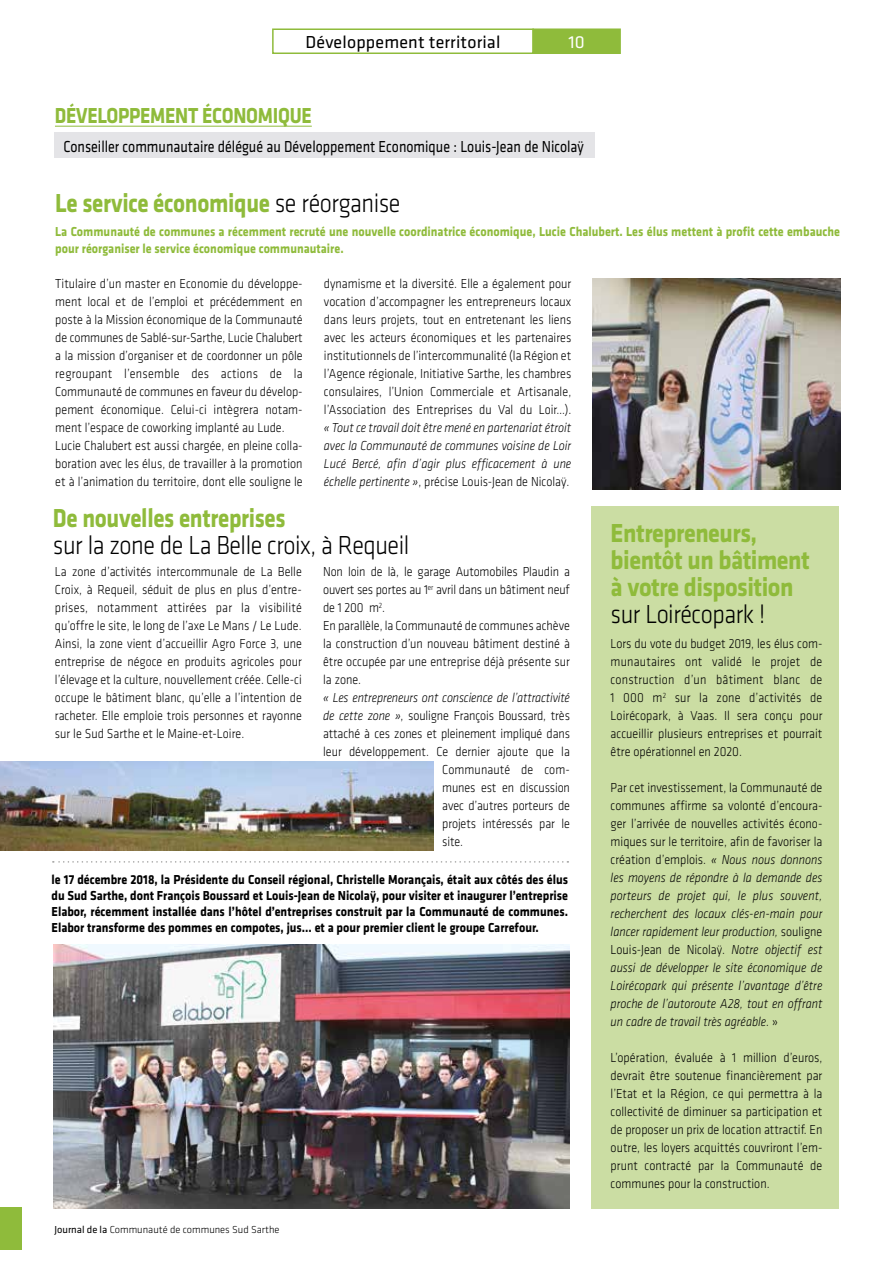
<style>
.page{position:relative;width:893px;height:1263px;background:#fff}
.page>*{position:absolute;margin:0;border:0;box-sizing:border-box;transform-origin:0 0}
.t1{font:700 27px "Klavika";letter-spacing:-.02em;color:#8fbb3b;scale:.86 1}
.t2{font:700 27px/27px "Klavika";letter-spacing:-.02em;color:#8fbb3b;scale:.9 1}
.t3{font:300 27px "Klavika";letter-spacing:-.02em;color:#000;scale:.9 1}
.t4{font:700 22.5px "Klavika";letter-spacing:-.015em;color:#8fbb3b;scale:.86 1}
.t5{font:18px "Klavika";letter-spacing:.01em;color:#000}
.t6{font:18px "Klavika";color:#fff}
.t7{font:16.5px "Klavika";color:#000;scale:.85 1}
.t8{font:300 13.5px/18px "Klavika";color:#000;text-align:justify;scale:.9 1}
.t9{font:italic 300 13.5px/18px "Klavika";color:#000;text-align:justify;scale:.9 1}
.t10{font:700 13.5px/16.2px "Klavika";color:#000;text-align:justify;scale:.9 1}
.t11{font:700 13.5px/16.2px "Klavika";color:#8fbb3b;scale:.9 1}
.t12{font:300 10.5px "Klavika";color:#000}
.s1{font-weight:300;color:#000}
.s2{font-style:normal}
.s3{font-style:italic}
.s4{font-weight:400}
</style>
<div class="page">
<div style="left:591px;top:507px;width:248px;height:702px;background:#cbdda3"></div>
<div style="left:0;top:1208px;width:21px;height:42px;background:#8fbb3b"></div>
<div style="left:272px;top:28px;width:262px;height:26px;border:2px solid #8fbb3b"></div>
<div style="left:533px;top:29px;width:87px;height:24px;background:#8fbb3b"></div>
<div style="left:532px;top:28px;width:89px;height:26px;border:2px solid #8fbb3b"></div>
<div style="left:55px;top:133px;width:540px;height:25px;background:#e4e4e7"></div>
<hr style="left:55px;top:126px;width:257px;height:1px;background:#8fbb3b">
<img style="left:593px;top:278px;width:247px;height:211px">
<img style="left:0;top:761px;width:434px;height:89px">
<img style="left:53px;top:945px;width:516px;height:264px">
<svg style="left:53px;top:861px;width:515px;height:2px"></svg>
<h3 class="t5" style="left:306px;top:30px;width:196px">Développement territorial</h3>
<h3 class="t6" style="left:568px;top:30px;width:18px">10</h3>
<h2 class="t4" style="left:55px;top:99px;width:300px">DÉVELOPPEMENT ÉCONOMIQUE</h2>
<p class="t7" style="left:63px;top:135px;width:614px">Conseiller communautaire délégué au Développement Economique : Louis-Jean de Nicolaÿ</p>
<h1 class="t1" style="left:55px;top:183px;width:403px">Le service économique <span class="s1">se réorganise</span></h1>
<p class="t11" style="left:55px;top:223px;width:873px">La Communauté de communes a récemment recruté une nouvelle coordinatrice économique, Lucie Chalubert. Les élus mettent à profit cette embauche pour réorganiser le service économique communautaire.</p>
<p class="t8" style="left:55px;top:274px;width:277px;text-align:left">Titulaire d’un master en Economie du développe&shy;ment local et de l’emploi et précédemment en poste à la Mission économique de la Communauté de communes de Sablé-sur-Sarthe, Lucie Chalubert a la mission d’organiser et de coordonner un pôle regroupant l’ensemble des actions de la Communauté de communes en faveur du dévelop&shy;pement économique. Celui-ci intègrera notam&shy;ment l’espace de coworking implanté au Lude.<br>Lucie Chalubert est aussi chargée, en pleine colla&shy;boration avec les élus, de travailler à la promotion et à l’animation du territoire, dont elle souligne le</p>
<p class="t8" style="left:324px;top:274px;width:276px">dynamisme et la diversité. Elle a également pour vocation d’accompagner les entrepreneurs locaux dans leurs projets, tout en entretenant les liens avec les acteurs économiques et les partenaires institutionnels de l’intercommunalité (la Région et l’Agence régionale, Initiative Sarthe, les chambres consulaires, l’Union Commerciale et Artisanale, l’Association des Entreprises du Val du Loir…).</p>
<p class="t9" style="left:324px;top:418px;width:276px">« Tout ce travail doit être mené en partenariat étroit avec la Communauté de communes voisine de Loir Lucé Bercé, afin d’agir plus efficacement à une échelle pertinente »<span class="s2">, précise Louis-Jean de Nicolaÿ.</span></p>
<h1 class="t1" style="left:53px;top:499px;width:272px">De nouvelles entreprises</h1>
<h1 class="t3" style="left:53px;top:529px;width:397px">sur la zone de La Belle croix, à Requeil</h1>
<p class="t8" style="left:55px;top:562px;width:276px">La zone d’activités intercommunale de La Belle Croix, à Requeil, séduit de plus en plus d’entre&shy;prises, notamment attirées par la visibilité qu’offre le site, le long de l’axe Le Mans / Le Lude.<br>Ainsi, la zone vient d’accueillir Agro Force 3, une entreprise de négoce en produits agricoles pour l’élevage et la culture, nouvellement créée. Celle-ci occupe le bâtiment blanc, qu’elle a l’intention de racheter. Elle emploie trois personnes et rayonne sur le Sud Sarthe et le Maine-et-Loire.</p>
<p class="t8" style="left:323px;top:562px;width:276px;text-align:left">Non loin de là, le garage Automobiles Plaudin a ouvert ses portes au 1<sup>er</sup> avril dans un bâtiment neuf de 1 200 m<sup>2</sup>.<br>En parallèle, la Communauté de communes achève la construction d’un nouveau bâtiment destiné à être occupée par une entreprise déjà présente sur la zone.</p>
<p class="t9" style="left:323px;top:688px;width:276px">« Les entrepreneurs ont conscience de l’attractivité</p>
<p class="t8" style="left:323px;top:706px;width:276px"><span class="s3">de cette zone »</span>, souligne François Boussard, très</p>
<p class="t8" style="left:323px;top:724px;width:276px">attaché à ces zones et pleinement impliqué dans</p>
<p class="t8" style="left:323px;top:742px;width:276px">leur développement. Ce dernier ajoute que la</p>
<p class="t8" style="left:442px;top:760px;width:143px">Communauté de com-</p>
<p class="t8" style="left:442px;top:778px;width:143px">munes est en discussion</p>
<p class="t8" style="left:442px;top:796px;width:143px">avec d’autres porteurs de</p>
<p class="t8" style="left:442px;top:814px;width:143px">projets intéressés par le</p>
<p class="t8" style="left:442px;top:832px;width:25px">site.</p>
<p class="t10" style="left:52px;top:870px;width:575px">le 17 décembre 2018, la Présidente du Conseil régional, Christelle Morançais, était aux côtés des élus du Sud Sarthe, dont François Boussard et Louis-Jean de Nicolaÿ, pour visiter et inaugurer l’entreprise Elabor, récemment installée dans l’hôtel d’entreprises construit par la Communauté de communes.<br>Elabor transforme des pommes en compotes, jus… et a pour premier client le groupe Carrefour.</p>
<p class="t12" style="left:54px;top:1223px;width:227px"><span class="s4">Journal de la</span> Communauté de communes Sud Sarthe</p>
<h1 class="t2" style="left:611px;top:518px;width:223px">Entrepreneurs, bientôt un bâtiment à votre disposition</h1>
<h1 class="t3" style="left:611px;top:597px;width:173px">sur Loirécopark !</h1>
<p class="t8" style="left:611px;top:634px;width:237px">Lors du vote du budget 2019, les élus com&shy;munautaires ont validé le projet de construction d’un bâtiment blanc de 1 000 m<sup>2</sup> sur la zone d’activités de Loirécopark, à Vaas. Il sera conçu pour accueillir plusieurs entreprises et pourrait être opérationnel en 2020.</p>
<p class="t9" style="left:611px;top:778px;width:237px"><span class="s2">Par cet investissement, la Communauté de communes affirme sa volonté d’encoura&shy;ger l’arrivée de nouvelles activités écono&shy;miques sur le territoire, afin de favoriser la création d’emplois.</span> « Nous nous donnons les moyens de répondre à la demande des porteurs de projet qui, le plus souvent, recherchent des locaux clés-en-main pour lancer rapidement leur production, <span class="s2">souligne Louis-Jean de Nicolaÿ.</span> Notre objectif est aussi de développer le site économique de Loirécopark qui présente l’avantage d’être proche de l’autoroute A28, tout en offrant un cadre de travail très agréable. <span class="s2">»</span></p>
<p class="t8" style="left:611px;top:1048px;width:237px">L’opération, évaluée à 1 million d’euros, devrait être soutenue financièrement par l’Etat et la Région, ce qui permettra à la collectivité de diminuer sa participation et de proposer un prix de location attractif. En outre, les loyers acquittés couvriront l’em&shy;prunt contracté par la Communauté de communes pour la construction.</p>
</div>
